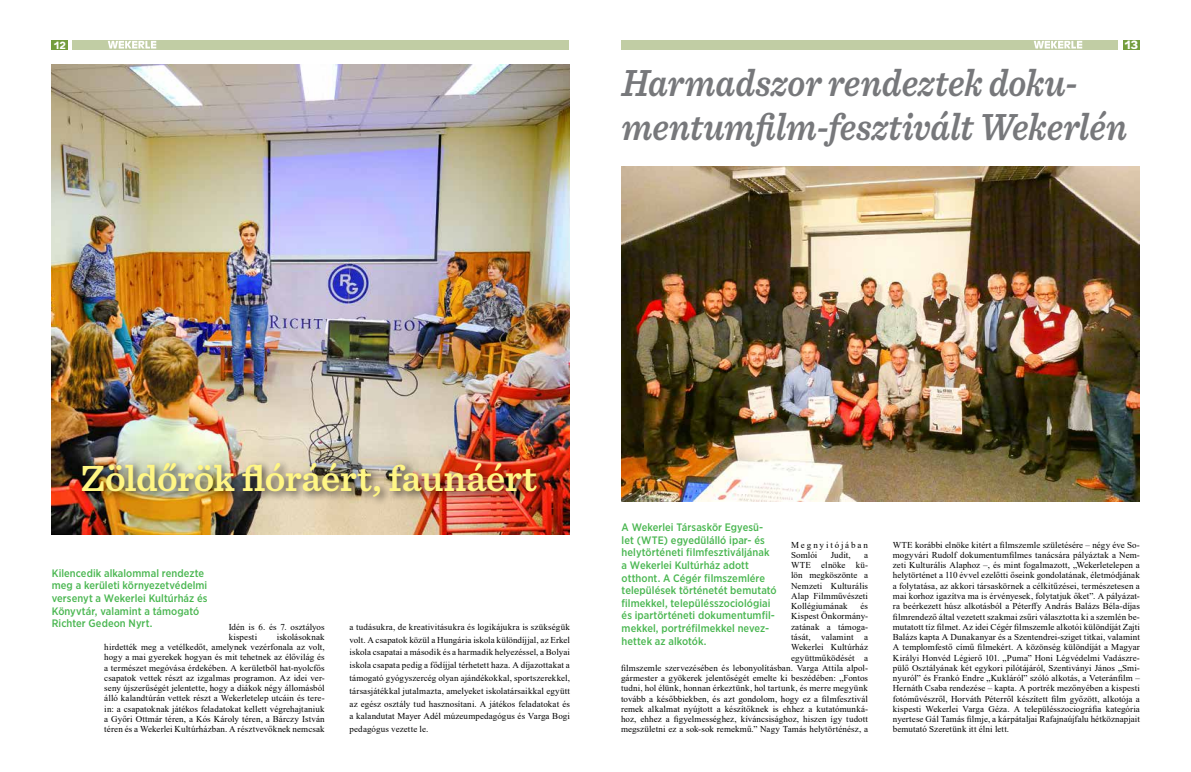
<style>
.page{position:relative;width:1191px;height:772px;background:#fff}
.page>*{position:absolute;margin:0;border:0;box-sizing:border-box;transform-origin:0 0}
.t1{font:italic 600 39.4px/44px "Sentinel";color:#77787b;scale:.89 1}
.t2{font:600 38px "Sentinel";letter-spacing:-.01em;color:#fff685}
.t3{font:800 12px "Andes";color:#fff}
.t4{font:500 10.8px/12.6px "Gotham Narrow";letter-spacing:.005em;color:#4bb752}
.t5{font:800 10.5px "Andes";color:#fff}
.t6{font:9px/10.2px "Times New Roman";letter-spacing:.01em;color:#000;text-align:justify}
.t7{font:9px/10.2px "Times New Roman";letter-spacing:.195em;color:#000}
</style>
<div class="page">
<img style="left:51px;top:64px;width:518px;height:470px">
<div style="left:78px;top:458px;width:469px;height:48px;background:#000;opacity:.71"></div>
<img style="left:621px;top:166px;width:519px;height:335px">
<div style="left:52px;top:40px;width:16px;height:10px;background:#749d3e"></div>
<div style="left:1123px;top:40px;width:16px;height:10px;background:#749d3e"></div>
<div style="left:72px;top:40px;width:497px;height:10px;background:#c1cda4"></div>
<div style="left:621px;top:40px;width:496px;height:10px;background:#c1cda4"></div>
<svg style="left:108px;top:41px;width:48px;height:7px"></svg>
<svg style="left:1034px;top:41px;width:48px;height:7px"></svg>
<p class="t5" style="left:54px;top:38px;width:14px">12</p>
<h3 class="t3" style="left:1124px;top:37px;width:15px">13</h3>
<h1 class="t1" style="left:621px;top:59px;width:569px">Harmadszor rendeztek doku&shy;mentumfilm-fesztivált Wekerlén</h1>
<h2 class="t2" style="left:81px;top:448px;width:458px">Zöldőrök flóráért, faunáért</h2>
<p class="t4" style="left:52px;top:566px;width:157px">Kilencedik alkalommal rendezte meg a kerületi környezetvédelmi versenyt a Wekerlei Kultúrház és<br>Könyvtár, valamint a támogató<br>Richter Gedeon Nyrt.</p>
<p class="t6" style="left:104px;top:631px;width:222px;text-indent:172px">iskolásoknak hirdették meg a vetélkedőt, amelynek vezérfonala az volt, hogy a mai gyerekek hogyan és mit tehetnek az élővilág és a természet megóvása érdekében. A kerületből hat-nyolcfős csapatok vettek részt az izgalmas programon. Az idei ver&shy;seny újszerűségét jelentette, hogy a diákok négy állomásból álló kalandtúrán vettek részt a Wekerletelep utcáin és tere&shy;in: a csapatoknak játékos feladatokat kellett végrehajtaniuk a Győri Ottmár téren, a Kós Károly téren, a Bárczy István téren és a Wekerlei Kultúrházban. A résztvevőknek nemcsak</p>
<p class="t6" style="left:349px;top:619px;width:222px;line-height:12.8px">a tudásukra, de kreativitásukra és logikájukra is szükségük volt. A csapatok közül a Hungária iskola különdíjjal, az Erkel iskola csapatai a második és a harmadik helyezéssel, a Bolyai iskola csapata pedig a fődíjjal térhetett haza. A díjazottakat a támogató gyógyszercég olyan ajándékokkal, sportszerekkel, társasjátékkal jutalmazta, amelyeket iskolatársaikkal együtt az egész osztály tud hasznosítani. A játékos feladatokat és a kalandutat Mayer Adél múzeumpedagógus és Varga Bogi pedagógus vezette le.</p>
<p class="t6" style="left:229px;top:621px;width:97px">Idén is 6. és 7. osztályos kispesti</p>
<p class="t4" style="left:621px;top:520px;width:157px">A Wekerlei Társaskör Egyesü&shy;let (WTE) egyedülálló ipar- és helytörténeti filmfesztiváljának a Wekerlei Kultúrház adott otthont. A Cégér filmszemlére települések történetét bemutató filmekkel, településszociológiai és ipartörténeti dokumentumfil&shy;mekkel, portréfilmekkel nevez&shy;hettek az alkotók.</p>
<p class="t7" style="left:791px;top:539px;width:78px">Megnyitójában<br>Somlói</p>
<p class="t6" style="left:830px;top:549px;width:22px">Judit,</p>
<p class="t6" style="left:791px;top:549px;width:78px;text-indent:73px">a WTE elnöke kü&shy;lön megköszönte a Nemzeti Kulturális Alap Filmművészeti Kollégiumának</p>
<p class="t6" style="left:621px;top:600px;width:248px;text-align:right">és<br>Kispest Önkormány-<br>zatának a támoga-<br>tását, valamint a<br>Wekerlei Kultúrház<br>együttműködését a<br>filmszemle szervezésében és lebonyolításban. Varga Attila alpol&shy;gármester a gyökerek jelentőségét emelte ki beszédében: „Fontos tudni, hol élünk, honnan érkeztünk, hol tartunk, és merre megyünk tovább a későbbiekben, és azt gondolom, hogy ez a filmfesztivál remek alkalmat nyújtott a készítőknek is ehhez a kutatómunká&shy;hoz, ehhez a figyelmességhez, kíváncsisághoz, hiszen így tudott megszületni ez a sok-sok remekmű.” Nagy Tamás helytörténész, a</p>
<p class="t6" style="left:893px;top:539px;width:248px">WTE korábbi elnöke kitért a filmszemle születésére – négy éve So&shy;mogyvári Rudolf dokumentumfilmes tanácsára pályáztak a Nem&shy;zeti Kulturális Alaphoz –, és mint fogalmazott, „Wekerletelepen a helytörténet a 110 évvel ezelőtti őseink gondolatának, életmódjának a folytatása, az akkori társaskörnek a célkitűzései, természetesen a mai korhoz igazítva ma is érvényesek, folytatjuk őket”. A pályázat&shy;ra beérkezett húsz alkotásból a Péterffy András Balázs Béla-díjas filmrendező által vezetett szakmai zsűri választotta ki a szemlén be&shy;mutatott tíz filmet. Az idei Cégér filmszemle alkotói különdíját Zajti Balázs kapta A Dunakanyar és a Szentendrei-sziget titkai, valamint A templomfestő című filmekért. A közönség különdíját a Magyar Királyi Honvéd Légierő 101. „Puma” Honi Légvédelmi Vadászre&shy;pülő Osztályának két egykori pilótájáról, Szentiványi János „Smi&shy;nyuról” és Frankó Endre „Kukláról” szóló alkotás, a Veteránfilm – Hernáth Csaba rendezése – kapta. A portrék mezőnyében a kispesti fotóművészről, Horváth Péterről készített film győzött, alkotója a kispesti Wekerlei Varga Géza. A településszociográfia kategória nyertese Gál Tamás filmje, a kárpátaljai Rafajnaújfalu hétköznapjait bemutató Szeretünk itt élni lett.</p>
</div>
